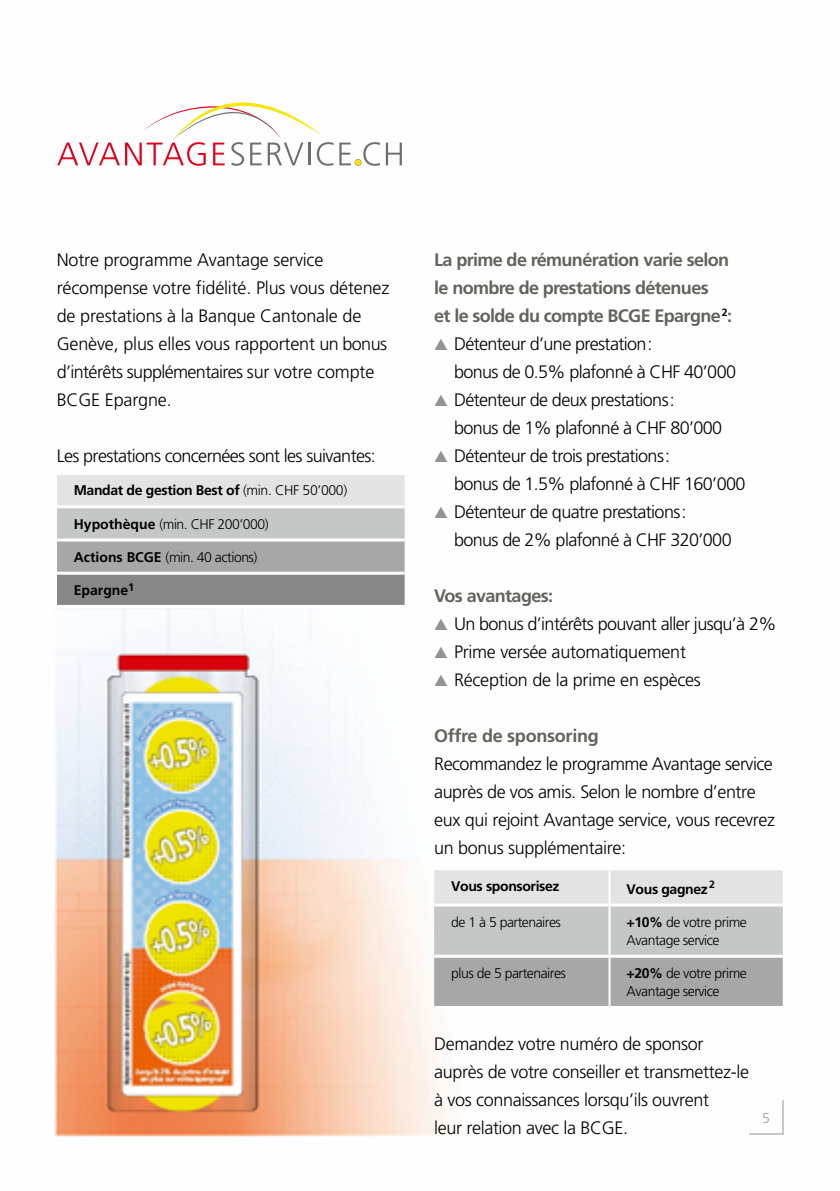
<style>
.page{position:relative;width:840px;height:1191px;background:#fff}
.page>*{position:absolute;margin:0;border:0;box-sizing:border-box;transform-origin:0 0}
.t1{font:300 18px/28px "Frutiger LT Std";letter-spacing:-.02em;color:#000}
.t2{font:700 18px/28px "Frutiger LT Std";letter-spacing:-.035em;color:#626261}
.t3{font:700 18px "Frutiger LT Std";letter-spacing:-.015em;color:#626261}
.t4{font:300 14px/18px "Frutiger LT Std";letter-spacing:-.035em;color:#000}
.t5{font:700 14px "Frutiger LT Std";letter-spacing:-.025em;color:#000}
.t6{font:700 14px "Frutiger LT Std";color:#000}
.t7{font:300 14px "Frutiger LT Std";color:#9c9c9d}
.s1{font-weight:300}
.s2{font-weight:700}
.s3{color:#919291}
</style>
<div class="page">
<img style="left:54px;top:102px;width:730px;height:1035px">
<div style="left:57px;top:473px;width:348px;height:34px;background:#e3e3e3"></div>
<div style="left:57px;top:507px;width:348px;height:33px;background:#c5c6c6"></div>
<div style="left:57px;top:540px;width:348px;height:33px;background:#a7a7a8"></div>
<div style="left:57px;top:573px;width:348px;height:33px;background:#868786"></div>
<hr style="left:404px;top:475px;width:2px;height:32px;background:#fff">
<hr style="left:404px;top:507px;width:2px;height:33px;background:#fff">
<hr style="left:404px;top:540px;width:2px;height:33px;background:#fff">
<hr style="left:404px;top:573px;width:2px;height:32px;background:#fff">
<hr style="left:57px;top:472px;width:349px;height:3px;background:#fff">
<hr style="left:57px;top:505px;width:347px;height:3px;background:#fff">
<hr style="left:57px;top:538px;width:347px;height:3px;background:#fff">
<hr style="left:57px;top:571px;width:347px;height:3px;background:#fff">
<hr style="left:57px;top:605px;width:349px;height:3px;background:#fff">
<svg style="left:748px;top:1099px;width:35px;height:35px"></svg>
<svg style="left:57px;top:103px;width:276px;height:63px"></svg>
<svg style="left:339px;top:142px;width:62px;height:24px"></svg>
<svg style="left:434px;top:870px;width:348px;height:136px;background:#c2c2c3"></svg>
<hr style="left:608px;top:870px;width:2px;height:33px;background:#fff">
<hr style="left:782px;top:870px;width:2px;height:35px;background:#fff">
<hr style="left:608px;top:906px;width:2px;height:48px;background:#fff">
<hr style="left:782px;top:905px;width:2px;height:51px;background:#fff">
<hr style="left:608px;top:957px;width:2px;height:49px;background:#fff">
<hr style="left:782px;top:956px;width:2px;height:50px;background:#fff">
<hr style="left:434px;top:867px;width:175px;height:3px;background:#fff">
<hr style="left:609px;top:867px;width:175px;height:3px;background:#fff">
<hr style="left:434px;top:903px;width:175px;height:3px;background:#fff">
<hr style="left:609px;top:903px;width:173px;height:3px;background:#fff">
<hr style="left:434px;top:954px;width:175px;height:3px;background:#fff">
<hr style="left:609px;top:954px;width:173px;height:3px;background:#fff">
<hr style="left:434px;top:1006px;width:175px;height:3px;background:#fff">
<hr style="left:609px;top:1006px;width:175px;height:3px;background:#fff">
<p class="t1" style="left:57px;top:246px;width:334px">Notre programme Avantage service récompense votre fidélité. Plus vous détenez de prestations à la Banque Cantonale de Genève, plus elles vous rapportent un bonus d’intérêts supplémentaires sur votre compte BCGE Epargne.</p>
<p class="t1" style="left:57px;top:442px;width:320px">Les prestations concernées sont les suivantes:</p>
<p class="t5" style="left:74px;top:482px;width:275px">Mandat de gestion Best of <span class="s1">(min. CHF 50’000)</span></p>
<p class="t4" style="left:74px;top:515px;width:196px"><span class="s2">Hypothèque</span> (min. CHF 200’000)</p>
<p class="t4" style="left:74px;top:548px;width:185px"><span class="s2">Actions BCGE</span> (min. 40 actions)</p>
<p class="t6" style="left:74px;top:582px;width:62px">Epargne<sup>1</sup></p>
<p class="t2" style="left:434px;top:246px;width:299px">La prime de rémunération varie selon le nombre de prestations détenues<br>et le solde du compte BCGE Epargne<sup>2</sup>:</p>
<p class="t1" style="left:454px;top:330px;width:283px;text-indent:-20px"><span class="s3">▲</span> Détenteur d’une prestation:<br>bonus de 0.5% plafonné à CHF 40’000</p>
<p class="t1" style="left:454px;top:386px;width:269px;text-indent:-20px"><span class="s3">▲</span> Détenteur de deux prestations: bonus de 1% plafonné à CHF 80’000</p>
<p class="t1" style="left:454px;top:442px;width:293px;text-indent:-20px"><span class="s3">▲</span> Détenteur de trois prestations:<br>bonus de 1.5% plafonné à CHF 160’000</p>
<p class="t1" style="left:454px;top:498px;width:279px;text-indent:-20px"><span class="s3">▲</span> Détenteur de quatre prestations: bonus de 2% plafonné à CHF 320’000</p>
<p class="t2" style="left:434px;top:582px;width:120px">Vos avantages:</p>
<p class="t1" style="left:434px;top:610px;width:343px"><span class="s3">▲</span> Un bonus d’intérêts pouvant aller jusqu’à 2%</p>
<p class="t1" style="left:434px;top:638px;width:253px"><span class="s3">▲</span> Prime versée automatiquement</p>
<p class="t1" style="left:434px;top:666px;width:268px"><span class="s3">▲</span> Réception de la prime en espèces</p>
<p class="t3" style="left:434px;top:725px;width:166px">Offre de sponsoring</p>
<p class="t1" style="left:434px;top:750px;width:342px">Recommandez le programme Avantage service auprès de vos amis. Selon le nombre d’entre eux qui rejoint Avantage service, vous recevrez un bonus supplémentaire:</p>
<p class="t5" style="left:451px;top:877px;width:110px">Vous sponsorisez</p>
<p class="t5" style="left:626px;top:880px;width:90px">Vous gagnez<sup>2</sup></p>
<p class="t4" style="left:451px;top:913px;width:111px">de 1 à 5 partenaires</p>
<p class="t4" style="left:626px;top:913px;width:122px"><span class="s2">+10%</span> de votre prime<br>Avantage service</p>
<p class="t4" style="left:451px;top:964px;width:116px">plus de 5 partenaires</p>
<p class="t4" style="left:626px;top:964px;width:122px"><span class="s2">+20%</span> de votre prime<br>Avantage service</p>
<p class="t1" style="left:434px;top:1030px;width:316px">Demandez votre numéro de sponsor auprès de votre conseiller et transmettez-le à vos connaissances lorsqu’ils ouvrent<br>leur relation avec la BCGE.</p>
<p class="t7" style="left:761px;top:1109px;width:9px">5</p>
</div>
